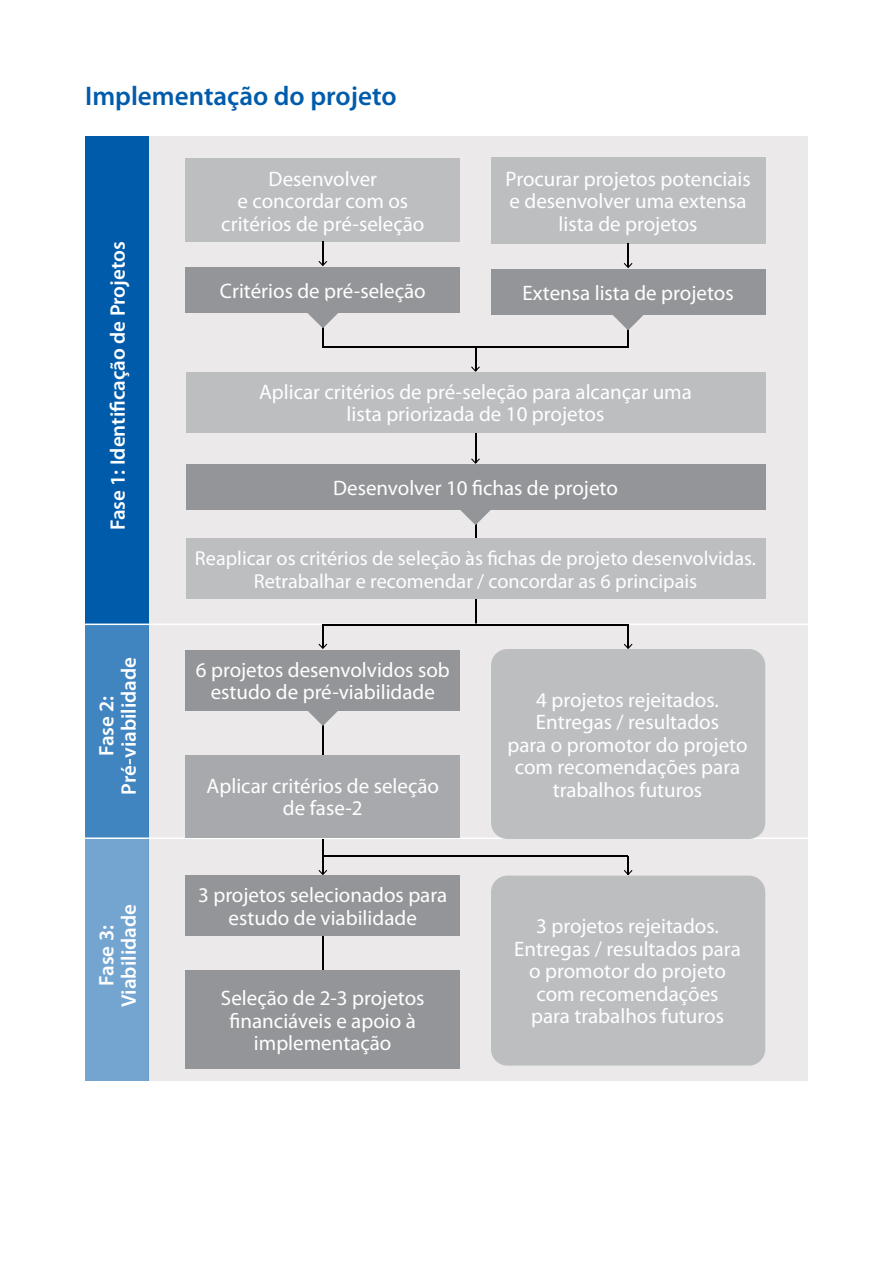
<style>
.page{position:relative;width:893px;height:1263px;background:#fff}
.page>*{position:absolute;margin:0;border:0;box-sizing:border-box;transform-origin:0 0}
.t1{font:600 27px "Myriad Pro";color:#005cab}
.t2{font:21px/22.5px "Myriad Pro";color:#fff;text-align:center}
.t3{font:600 21px/22.5px "Myriad Pro";color:#fff;text-align:center}
.t4{font:20.25px/22.5px "Myriad Pro";color:#fff;text-align:center}
</style>
<div class="page">
<div style="left:149px;top:624px;width:659px;height:215px;background:#ebe9e9"></div>
<div style="left:149px;top:839px;width:659px;height:241px;background:#ebe9e9"></div>
<div style="left:85px;top:136px;width:723px;height:488px;background:#ebe9e9"></div>
<hr style="left:322px;top:837px;width:1px;height:37px;background:#000">
<hr style="left:322px;top:936px;width:1px;height:37px;background:#000">
<svg style="left:318px;top:870px;width:9px;height:5px"></svg>
<svg style="left:624px;top:856px;width:8px;height:19px"></svg>
<hr style="left:322px;top:715px;width:1px;height:53px;background:#000">
<svg style="left:307px;top:710px;width:31px;height:16px"></svg>
<div style="left:85px;top:624px;width:64px;height:215px;background:#4084c0"></div>
<div style="left:85px;top:839px;width:64px;height:241px;background:#73a5d0"></div>
<div style="left:85px;top:136px;width:64px;height:488px;background:#005cab"></div>
<div style="left:186px;top:158px;width:274px;height:84px;background:#bcbec0"></div>
<div style="left:491px;top:157px;width:274px;height:86px;background:#bcbec0"></div>
<div style="left:186px;top:267px;width:274px;height:46px;background:#939598"></div>
<hr style="left:323px;top:347px;width:305px;height:1px;background:#000">
<svg style="left:471px;top:348px;width:9px;height:24px"></svg>
<svg style="left:318px;top:242px;width:9px;height:24px"></svg>
<hr style="left:322px;top:309px;width:1px;height:39px;background:#000">
<hr style="left:628px;top:309px;width:1px;height:39px;background:#000">
<hr style="left:475px;top:509px;width:1px;height:116px;background:#000">
<hr style="left:475px;top:425px;width:1px;height:38px;background:#000">
<svg style="left:471px;top:458px;width:9px;height:6px"></svg>
<svg style="left:613px;top:315px;width:31px;height:15px"></svg>
<div style="left:491px;top:269px;width:274px;height:46px;background:#939598"></div>
<svg style="left:460px;top:509px;width:31px;height:16px"></svg>
<svg style="left:624px;top:244px;width:8px;height:24px"></svg>
<svg style="left:307px;top:309px;width:31px;height:19px"></svg>
<hr style="left:323px;top:855px;width:305px;height:1px;background:#000">
<hr style="left:85px;top:623px;width:723px;height:2px;background:#fff">
<hr style="left:85px;top:837px;width:723px;height:2px;background:#fff">
<div style="left:186px;top:755px;width:274px;height:82px;background:#a7a9ac"></div>
<div style="left:491px;top:649px;width:274px;height:190px;background:#bcbec0;border-radius:16px"></div>
<div style="left:491px;top:876px;width:274px;height:189px;background:#bcbec0;border-radius:16px"></div>
<div style="left:186px;top:464px;width:579px;height:45px;background:#939598"></div>
<div style="left:186px;top:372px;width:579px;height:61px;background:#bcbec0"></div>
<div style="left:186px;top:538px;width:579px;height:61px;background:#bcbec0"></div>
<div style="left:186px;top:650px;width:274px;height:60px;background:#939598"></div>
<div style="left:186px;top:876px;width:274px;height:60px;background:#939598"></div>
<div style="left:186px;top:970px;width:274px;height:99px;background:#939598"></div>
<hr style="left:323px;top:624px;width:305px;height:1px;background:#000">
<svg style="left:318px;top:625px;width:9px;height:24px"></svg>
<svg style="left:624px;top:625px;width:8px;height:24px"></svg>
<p class="t1" style="left:85px;top:79px;width:313px">Implementação do projeto</p>
<p class="t3" style="left:106px;top:530px;width:290px;rotate:-90deg">Fase 1: Identificação de Projetos</p>
<p class="t3" style="left:95px;top:795px;width:139px;rotate:-90deg">Fase 2:<br>Pré-viabilidade</p>
<p class="t3" style="left:95px;top:1007px;width:104px;rotate:-90deg">Fase 3:<br>Viabilidade</p>
<p class="t2" style="left:221px;top:167px;width:205px">Desenvolver<br>e concordar com os critérios de pré-seleção</p>
<p class="t2" style="left:505px;top:167px;width:247px">Procurar projetos potenciais e desenvolver uma extensa lista de projetos</p>
<p class="t2" style="left:220px;top:279px;width:207px">Critérios de pré-seleção</p>
<p class="t2" style="left:522px;top:281px;width:213px">Extensa lista de projetos</p>
<p class="t2" style="left:259px;top:380px;width:434px">Aplicar critérios de pré-seleção para alcançar uma lista priorizada de 10 projetos</p>
<p class="t2" style="left:333px;top:476px;width:286px">Desenvolver 10 fichas de projeto</p>
<p class="t4" style="left:195px;top:547px;width:563px">Reaplicar os critérios de seleção às fichas de projeto desenvolvidas.<br>Retrabalhar e recomendar / concordar as 6 principais</p>
<p class="t2" style="left:196px;top:658px;width:256px">6 projetos desenvolvidos sob estudo de pré-viabilidade</p>
<p class="t2" style="left:207px;top:774px;width:234px">Aplicar critérios de seleção de fase-2</p>
<p class="t2" style="left:198px;top:884px;width:251px">3 projetos selecionados para estudo de viabilidade</p>
<p class="t2" style="left:221px;top:986px;width:205px">Seleção de 2-3 projetos financiáveis e apoio à implementação</p>
<p class="t2" style="left:507px;top:688px;width:242px">4 projetos rejeitados.<br>Entregas / resultados<br>para o promotor do projeto com recomendações para trabalhos futuros</p>
<p class="t2" style="left:514px;top:915px;width:228px">3 projetos rejeitados.<br>Entregas / resultados para o promotor do projeto com recomendações<br>para trabalhos futuros</p>
</div>
